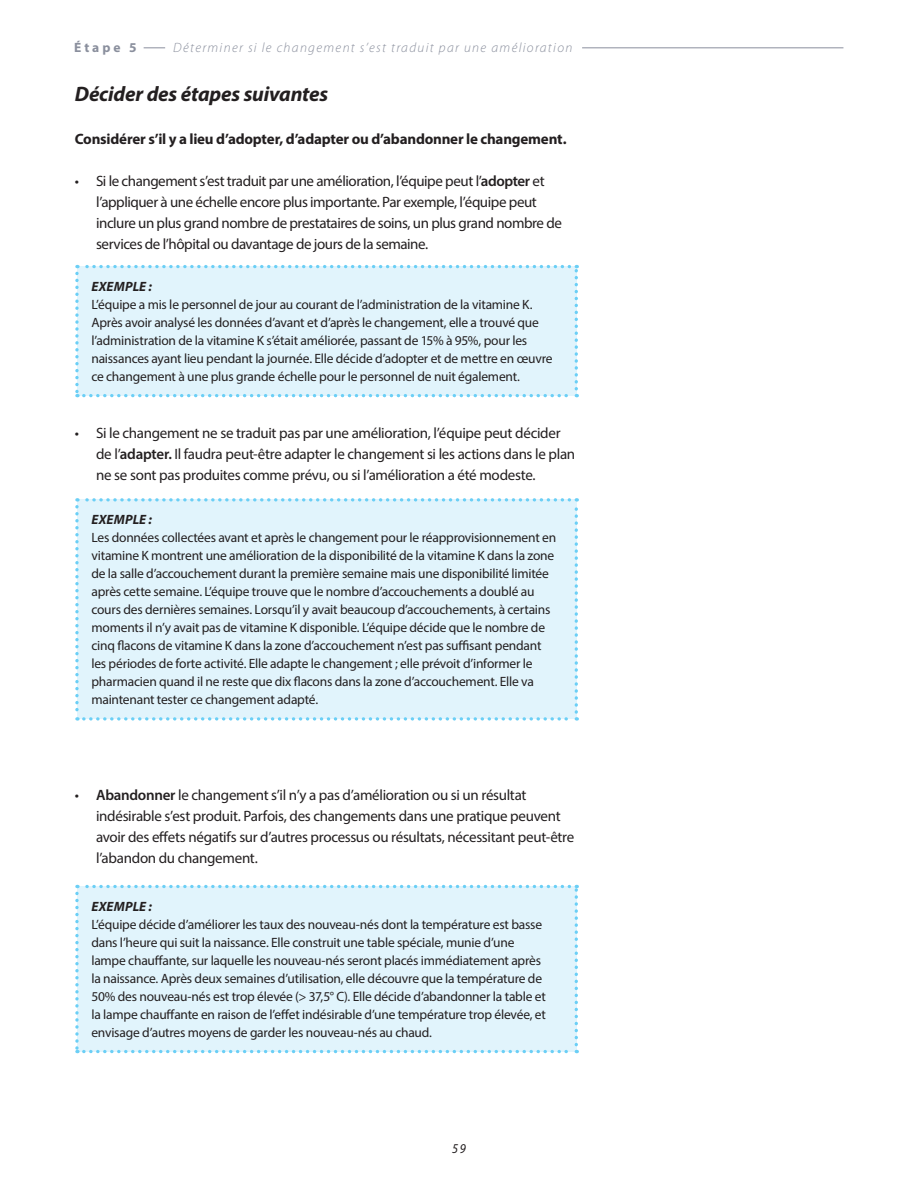
<style>
.page{position:relative;width:918px;height:1188px;background:#fff}
.page>*{position:absolute;margin:0;border:0;box-sizing:border-box;transform-origin:0 0}
.Heading_3_black{font:italic 700 21px "Myriad Pro";letter-spacing:-.01em;color:#231f20}
.Body_text_bullet_poi{font:15px/21px "Myriad Pro";letter-spacing:-.025em;color:#231f20}
.Heading_4_bullet_bla{font:700 15px "Myriad Pro";letter-spacing:-.015em;color:#231f20}
.Example_body_text{font:13.5px/18px "Myriad Pro";letter-spacing:-.015em;color:#231f20}
.t1{font:italic 300 13.5px "Myriad Pro";letter-spacing:.1em;color:#8a8f9d}
.Example_header{font:italic 700 13.5px "Myriad Pro";letter-spacing:.01em;color:#231f20}
.t2{font:700 13.5px "Myriad Pro";letter-spacing:.22em;color:#8a8f9d}
.t3{font:italic 13.5px "Myriad Pro";color:#231f20;scale:.91 1}
.s1{font-weight:600}
</style>
<div class="page">
<hr style="left:582px;top:48px;width:261px;height:1px;background:#8a8f9d">
<svg style="left:144px;top:48px;width:21px;height:1px"></svg>
<div style="left:75px;top:265px;width:503px;height:132px;background:#e1f4fc"></div>
<div style="left:75px;top:498px;width:503px;height:223px;background:#e1f4fc"></div>
<div style="left:75px;top:885px;width:503px;height:168px;background:#e1f4fc"></div>
<p class="t2" style="left:74px;top:38px;width:64px">Étape 5</p>
<p class="t1" style="left:173px;top:39px;width:401px">Déterminer si le changement s’est traduit par une amélioration</p>
<p class="Heading_3_black" style="left:75px;top:80px;width:255px">Décider des étapes suivantes</p>
<p class="Heading_4_bullet_bla" style="left:75px;top:129px;width:493px">Considérer s’il y a lieu d’adopter, d’adapter ou d’abandonner le changement.</p>
<p class="Body_text_bullet_poi" style="left:96px;top:171px;width:467px;text-indent:-21px">• Si le changement s’est traduit par une amélioration, l’équipe peut l’<span class="s1">adopter</span> et l’appliquer à une échelle encore plus importante. Par exemple, l’équipe peut inclure un plus grand nombre de prestataires de soins, un plus grand nombre de services de l’hôpital ou davantage de jours de la semaine.</p>
<p class="Example_header" style="left:92px;top:278px;width:62px">EXEMPLE :</p>
<p class="Example_body_text" style="left:91px;top:295px;width:463px">L’équipe a mis le personnel de jour au courant de l’administration de la vitamine K.<br>Après avoir analysé les données d’avant et d’après le changement, elle a trouvé que l’administration de la vitamine K s’était améliorée, passant de 15% à 95%, pour les naissances ayant lieu pendant la journée. Elle décide d’adopter et de mettre en œuvre ce changement à une plus grande échelle pour le personnel de nuit également.</p>
<p class="Body_text_bullet_poi" style="left:96px;top:423px;width:481px;text-indent:-21px">• Si le changement ne se traduit pas par une amélioration, l’équipe peut décider de l’<span class="s1">adapter.</span> Il faudra peut-être adapter le changement si les actions dans le plan ne se sont pas produites comme prévu, ou si l’amélioration a été modeste.</p>
<p class="Example_header" style="left:92px;top:511px;width:62px">EXEMPLE :</p>
<p class="Example_body_text" style="left:91px;top:529px;width:466px">Les données collectées avant et après le changement pour le réapprovisionnement en vitamine K montrent une amélioration de la disponibilité de la vitamine K dans la zone de la salle d’accouchement durant la première semaine mais une disponibilité limitée après cette semaine. L’équipe trouve que le nombre d’accouchements a doublé au cours des dernières semaines. Lorsqu’il y avait beaucoup d’accouchements, à certains moments il n’y avait pas de vitamine K disponible. L’équipe décide que le nombre de cinq flacons de vitamine K dans la zone d’accouchement n’est pas suffisant pendant les périodes de forte activité. Elle adapte le changement ; elle prévoit d’informer le pharmacien quand il ne reste que dix flacons dans la zone d’accouchement. Elle va maintenant tester ce changement adapté.</p>
<p class="Body_text_bullet_poi" style="left:96px;top:784px;width:480px;text-indent:-21px">• <span class="s1">Abandonner</span> le changement s’il n’y a pas d’amélioration ou si un résultat indésirable s’est produit. Parfois, des changements dans une pratique peuvent avoir des effets négatifs sur d’autres processus ou résultats, nécessitant peut-être l’abandon du changement.</p>
<p class="Example_header" style="left:92px;top:898px;width:62px">EXEMPLE :</p>
<p class="Example_body_text" style="left:91px;top:915px;width:456px">L’équipe décide d’améliorer les taux des nouveau-nés dont la température est basse dans l’heure qui suit la naissance. Elle construit une table spéciale, munie d’une lampe chauffante, sur laquelle les nouveau-nés seront placés immédiatement après la naissance. Après deux semaines d’utilisation, elle découvre que la température de 50% des nouveau-nés est trop élevée (&gt; 37,5° C). Elle décide d’abandonner la table et la lampe chauffante en raison de l’effet indésirable d’une température trop élevée, et envisage d’autres moyens de garder les nouveau-nés au chaud.</p>
<p class="t3" style="left:452px;top:1140px;width:17px">59</p>
</div>
